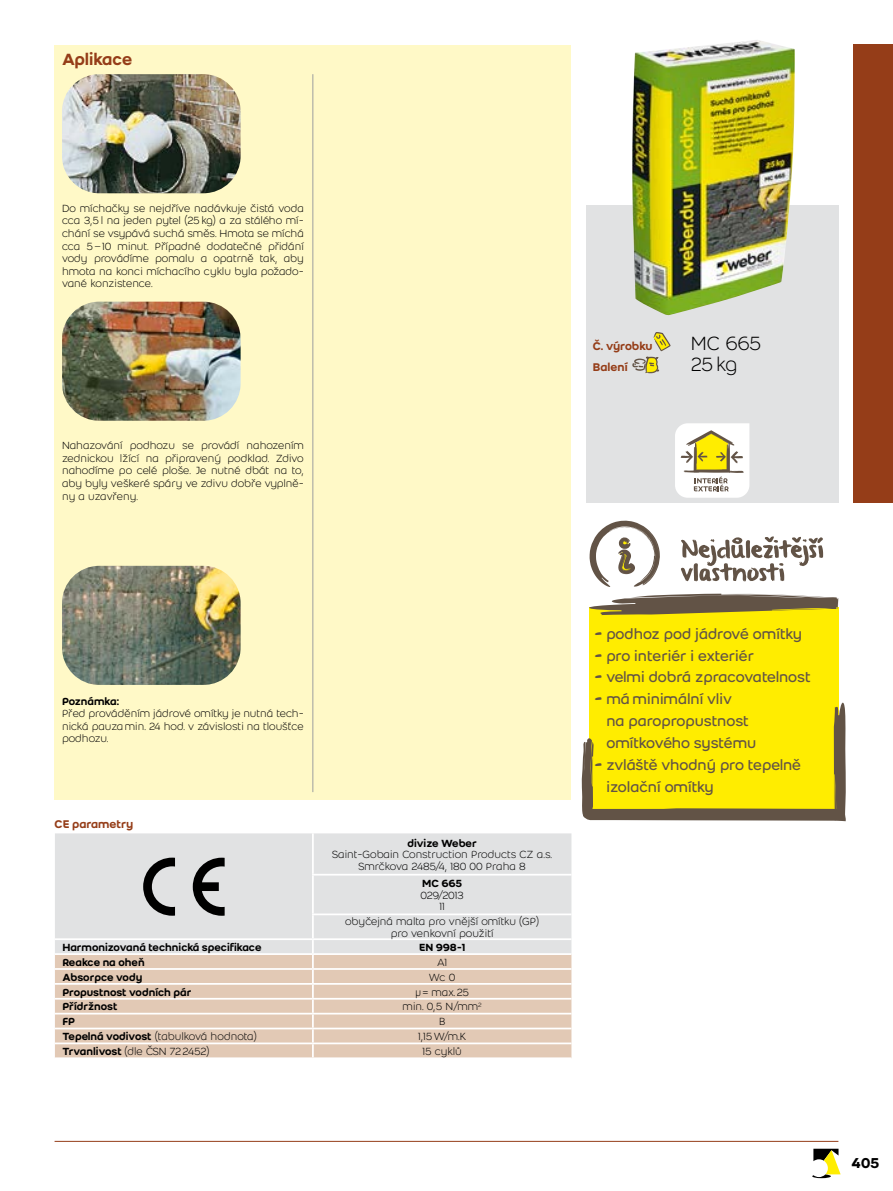
<style>
.page{position:relative;width:893px;height:1191px;background:#fff}
.page>*{position:absolute;margin:0;border:0;box-sizing:border-box;transform-origin:0 0}
.t1{font:300 21px "Weber";letter-spacing:-.02em;color:#000}
.t2{font:500 17.85px "Weber";color:#953d18}
.t3{font:15.75px "Weber";color:#625346}
.t4{font:500 15.75px "Weber";color:#000}
.t5{font:500 12.25px "Weber";color:#953d18}
.t6{font:300 11.38px/12.6px "Weber";color:#000;text-align:justify}
.t7{font:500 11.38px "Weber";color:#000}
.s1{font-weight:500}
.s2{font-family:"Weber Brush"}
</style>
<div class="page">
<svg style="left:812px;top:1148px;width:29px;height:30px"></svg>
<hr style="left:55px;top:1141px;width:783px;height:1px;background:#953d18">
<div style="left:853px;top:45px;width:40px;height:458px;background:#953d18"></div>
<div style="left:586px;top:205px;width:252px;height:298px;background:#e1e2e3"></div>
<svg style="left:675px;top:423px;width:74px;height:75px;background:#e6e1b9"></svg>
<div style="left:55px;top:45px;width:516px;height:754px;background:#fff9c7"></div>
<img style="left:632px;top:40px;width:163px;height:275px">
<img style="left:62px;top:74px;width:179px;height:119px">
<img style="left:62px;top:302px;width:179px;height:119px">
<img style="left:62px;top:566px;width:179px;height:119px">
<hr style="left:312px;top:74px;width:1px;height:718px;background:#9c9e9f">
<svg style="left:632px;top:332px;width:39px;height:41px"></svg>
<div style="left:55px;top:833px;width:516px;height:120px;background:#e1e2e3"></div>
<div style="left:55px;top:955px;width:516px;height:102px;background:#e2c9b5"></div>
<hr style="left:312px;top:833px;width:2px;height:40px;background:#fff">
<hr style="left:312px;top:873px;width:259px;height:2px;background:#fff">
<hr style="left:312px;top:875px;width:2px;height:38px;background:#fff">
<hr style="left:312px;top:913px;width:259px;height:2px;background:#fff">
<hr style="left:312px;top:915px;width:2px;height:23px;background:#fff">
<hr style="left:55px;top:938px;width:258px;height:2px;background:#fff">
<hr style="left:313px;top:938px;width:258px;height:2px;background:#fff">
<hr style="left:55px;top:968px;width:258px;height:1px;background:#fff">
<hr style="left:313px;top:968px;width:258px;height:1px;background:#fff">
<hr style="left:55px;top:983px;width:258px;height:1px;background:#fff">
<hr style="left:313px;top:983px;width:258px;height:1px;background:#fff">
<hr style="left:55px;top:998px;width:258px;height:1px;background:#fff">
<hr style="left:313px;top:998px;width:258px;height:1px;background:#fff">
<hr style="left:55px;top:1012px;width:258px;height:2px;background:#fff">
<hr style="left:313px;top:1012px;width:258px;height:2px;background:#fff">
<hr style="left:55px;top:1027px;width:258px;height:2px;background:#fff">
<hr style="left:313px;top:1027px;width:258px;height:2px;background:#fff">
<hr style="left:55px;top:1042px;width:258px;height:2px;background:#fff">
<hr style="left:313px;top:1042px;width:258px;height:2px;background:#fff">
<svg style="left:312px;top:940px;width:2px;height:117px"></svg>
<hr style="left:55px;top:953px;width:258px;height:2px;background:#fff">
<hr style="left:313px;top:953px;width:258px;height:2px;background:#fff">
<svg style="left:193px;top:857px;width:32px;height:58px;background:#777879"></svg>
<svg style="left:143px;top:857px;width:32px;height:58px;background:#898a8b"></svg>
<div style="left:589px;top:607px;width:249px;height:204px;background:#ffed00"></div>
<svg style="left:582px;top:702px;width:264px;height:119px"></svg>
<svg style="left:589px;top:520px;width:71px;height:67px"></svg>
<svg style="left:589px;top:593px;width:249px;height:22px"></svg>
<svg style="left:681px;top:536px;width:142px;height:45px"></svg>
<h2 class="t2" style="left:62px;top:49px;width:72px">Aplikace</h2>
<p class="t6" style="left:62px;top:202px;width:243px">Do míchačky se nejdříve nadávkuje čistá voda cca 3,5l na jeden pytel (25kg) a za stálého mí‑ chání se vsypává suchá směs. Hmota se míchá cca 5–10 minut. Případné dodatečné přidání vody provádíme pomalu a opatrně tak, aby hmota na konci míchacího cyklu byla požado‑ vané konzistence.</p>
<p class="t6" style="left:62px;top:439px;width:243px">Nahazování podhozu se provádí nahozením zednickou lžící na připravený podklad. Zdivo nahodíme po celé ploše. Je nutné dbát na to, aby byly veškeré spáry ve zdivu dobře vyplně‑ ny a uzavřeny.</p>
<p class="t5" style="left:593px;top:339px;width:61px">Č. výrobku</p>
<h1 class="t1" style="left:691px;top:332px;width:72px">MC 665</h1>
<p class="t5" style="left:593px;top:360px;width:36px">Balení</p>
<h1 class="t1" style="left:691px;top:353px;width:48px">25 kg</h1>
<p class="t7" style="left:62px;top:694px;width:59px">Poznámka:</p>
<p class="t6" style="left:62px;top:707px;width:243px">Před prováděním jádrové omítky je nutná tech‑ nická pauzamin. 24 hod. v závislosti na tloušťce podhozu.</p>
<p class="t5" style="left:55px;top:817px;width:80px">CE parametry</p>
<p class="t7" style="left:407px;top:836px;width:71px">divize Weber</p>
<p class="t6" style="left:332px;top:849px;width:221px;line-height:11.4px;text-align:center">Saint‑Gobain Construction Products CZ a.s.<br>Smrčkova 2485/4, 180 00 Praha 8</p>
<p class="t7" style="left:422px;top:877px;width:41px">MC 665</p>
<p class="t6" style="left:421px;top:889px;width:45px;line-height:11.4px;text-align:center">029/2013<br>11</p>
<p class="t6" style="left:345px;top:916px;width:196px;line-height:11.4px;text-align:center">obyčejná malta pro vnější omítku (GP) pro venkovní použití</p>
<p class="t7" style="left:62px;top:940px;width:201px">Harmonizovaná technická specifikace</p>
<p class="t7" style="left:419px;top:940px;width:48px">EN 998‑1</p>
<p class="t7" style="left:62px;top:955px;width:84px">Reakce na oheň</p>
<p class="t6" style="left:437px;top:956px;width:11px">A1</p>
<p class="t7" style="left:62px;top:970px;width:82px">Absorpce vody</p>
<p class="t6" style="left:429px;top:970px;width:28px">Wc 0</p>
<p class="t7" style="left:62px;top:985px;width:131px">Propustnost vodních pár</p>
<p class="t6" style="left:415px;top:985px;width:55px">μ= max.25</p>
<p class="t7" style="left:62px;top:1000px;width:57px">Přídržnost</p>
<p class="t6" style="left:403px;top:1000px;width:81px">min. 0,5 N/mm<sup>2</sup></p>
<p class="t7" style="left:62px;top:1015px;width:14px">FP</p>
<p class="t6" style="left:439px;top:1015px;width:8px">B</p>
<p class="t6" style="left:62px;top:1030px;width:196px"><span class="s1">Tepelná vodivost</span> (tabulková hodnota)</p>
<p class="t6" style="left:418px;top:1030px;width:49px">1,15W/m.K</p>
<p class="t6" style="left:62px;top:1045px;width:149px"><span class="s1">Trvanlivost</span> (dle ČSN 722452)</p>
<p class="t6" style="left:423px;top:1045px;width:41px">15 cyklů</p>
<h3 class="t3" style="left:594px;top:624px;width:210px"><span class="s2">‑</span> podhoz pod jádrové omítky</h3>
<h3 class="t3" style="left:594px;top:646px;width:162px"><span class="s2">‑</span> pro interiér i exteriér</h3>
<h3 class="t3" style="left:594px;top:668px;width:218px"><span class="s2">‑</span> velmi dobrá zpracovatelnost</h3>
<h3 class="t3" style="left:594px;top:690px;width:139px"><span class="s2">‑</span> má minimální vliv</h3>
<h3 class="t3" style="left:606px;top:712px;width:144px">na paropropustnost</h3>
<h3 class="t3" style="left:606px;top:734px;width:151px">omítkového systému</h3>
<h3 class="t3" style="left:594px;top:756px;width:209px"><span class="s2">‑</span> zvláště vhodný pro tepelně</h3>
<h3 class="t3" style="left:606px;top:778px;width:109px">izolační omítky</h3>
<h3 class="t4" style="left:852px;top:1153px;width:29px">405</h3>
</div>
